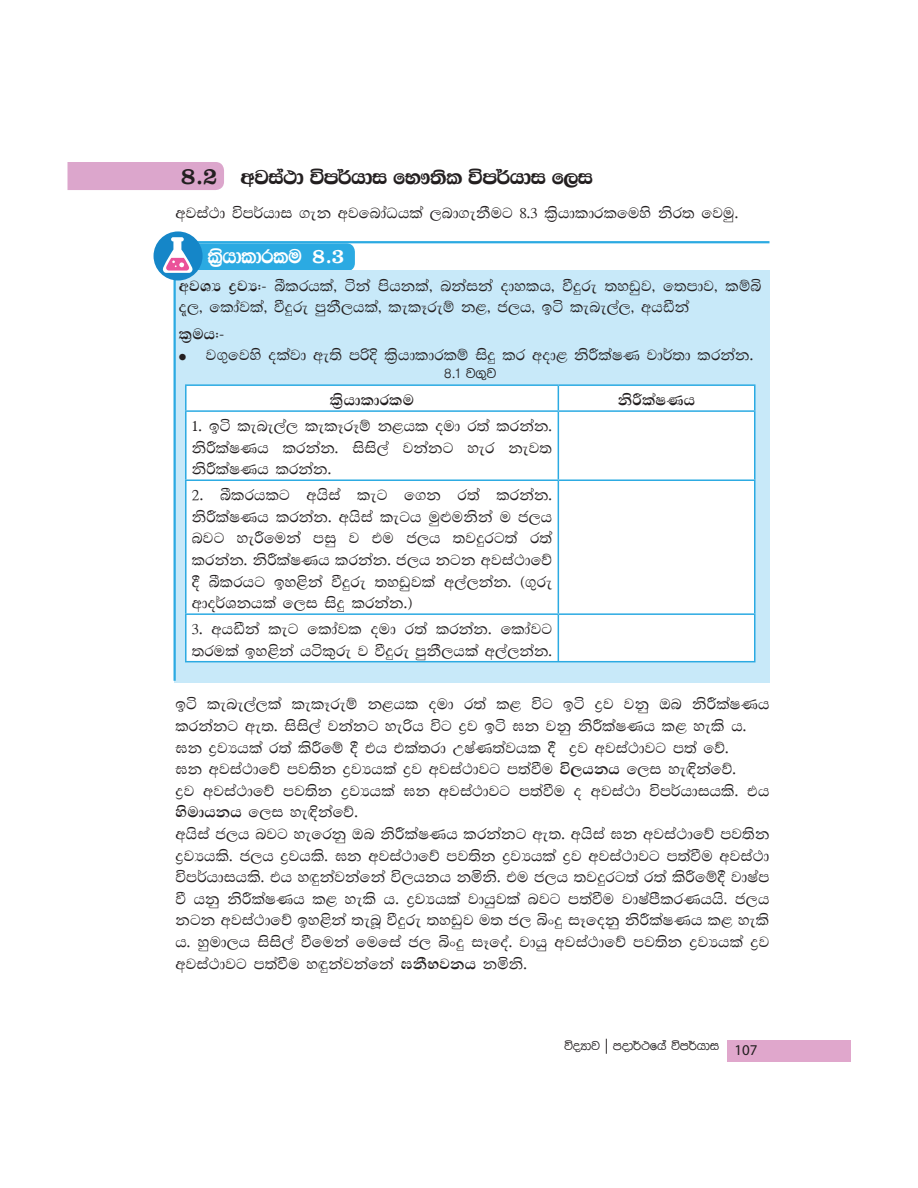
<style>
.page{position:relative;width:918px;height:1188px;background:#fff}
.page>*{position:absolute;margin:0;border:0;box-sizing:border-box;transform-origin:0 0}
.t1{font:21px "FM Samanthax";color:#231f20}
.t2{font:21px "FM Emaneex";color:#fff}
.t3{font:18px/21.6px "FM Abhayax";color:#231f20}
.t4{font:700 18px "FM Ababld";color:#231f20}
.t5{font:15px "FM Malithix";color:#231f20}
.t6{font:13.5px "FM Malithix";color:#231f20}
.s1{font-family:"FM Emaneex";font-size:24px}
.s2{font-family:"FM Ababld";font-weight:700}
.s3{font-family:"Myriad Pro";font-size:15px}
</style>
<div class="page">
<div style="left:727px;top:1040px;width:124px;height:22px;background:#e0a7cc"></div>
<div style="left:68px;top:162px;width:156px;height:28px;background:#dca6cc"></div>
<div style="left:174px;top:270px;width:596px;height:412px;background:#c8e9f9"></div>
<hr style="left:174px;top:276px;width:2px;height:405px;background:#2baae2">
<hr style="left:196px;top:241px;width:574px;height:2px;background:#2baae2">
<div style="left:154px;top:231px;width:49px;height:49px;background:#1586c8;border-radius:50%"></div>
<svg style="left:163px;top:237px;width:192px;height:36px"></svg>
<div style="left:187px;top:386px;width:567px;height:275px;background:#fff"></div>
<hr style="left:185px;top:384px;width:373px;height:2px;background:#2baae2">
<hr style="left:185px;top:386px;width:2px;height:24px;background:#2baae2">
<hr style="left:558px;top:384px;width:198px;height:2px;background:#2baae2">
<svg style="left:558px;top:386px;width:1px;height:24px"></svg>
<hr style="left:754px;top:386px;width:2px;height:24px;background:#2baae2">
<hr style="left:185px;top:410px;width:373px;height:2px;background:#2baae2">
<hr style="left:185px;top:412px;width:2px;height:67px;background:#2baae2">
<hr style="left:558px;top:410px;width:198px;height:2px;background:#2baae2">
<hr style="left:558px;top:412px;width:1px;height:67px;background:#2baae2">
<hr style="left:754px;top:412px;width:2px;height:67px;background:#2baae2">
<hr style="left:185px;top:479px;width:373px;height:2px;background:#2baae2">
<hr style="left:185px;top:481px;width:2px;height:132px;background:#2baae2">
<hr style="left:558px;top:479px;width:198px;height:2px;background:#2baae2">
<hr style="left:558px;top:481px;width:1px;height:132px;background:#2baae2">
<hr style="left:754px;top:481px;width:2px;height:132px;background:#2baae2">
<hr style="left:185px;top:613px;width:373px;height:2px;background:#2baae2">
<hr style="left:185px;top:615px;width:2px;height:46px;background:#2baae2">
<hr style="left:558px;top:613px;width:198px;height:2px;background:#2baae2">
<hr style="left:558px;top:615px;width:1px;height:46px;background:#2baae2">
<hr style="left:754px;top:615px;width:2px;height:46px;background:#2baae2">
<hr style="left:185px;top:661px;width:571px;height:1px;background:#2baae2">
<p class="t1" style="left:181px;top:167px;width:414px"><span class="s1">8'2</span> wjia:d úm¾hdi fN!;sl úm¾hdi f,i</p>
<p class="t3" style="left:176px;top:203px;width:572px">wjia:d úm¾hdi .ek wjfndaOhla ,nd.ekSug 8'3 l%shdldrlfuysksr; fjuq'</p>
<p class="t2" style="left:208px;top:245px;width:138px">L%SHDLDRLU 8'3</p>
<p class="t3" style="left:179px;top:276px;width:584px;line-height:21px"><span class="s2">WJYH ØJH(-</span> îlrhla" áka mshkla" nkaika odylh" ùÿre ;yvqj" f;mdj" lïì ±," fldajla" ùÿre mqkS,hla" lelEreï k&lt;" c,h" bá lene,a," whãka</p>
<p class="t4" style="left:179px;top:325px;width:47px">L%UH(-</p>
<p class="t3" style="left:179px;top:345px;width:576px">² j.=fjysolajd we;smßÈ l%shdldrlï isÿ lr wod&lt; ksÍlaIK jd¾;d lrkak'</p>
<p class="t5" style="left:444px;top:366px;width:54px">8'1 j.=j</p>
<p class="t4" style="left:330px;top:391px;width:86px">L%SHDLDRLU</p>
<p class="t4" style="left:618px;top:391px;width:79px">KSÍLAIKH</p>
<p class="t3" style="left:192px;top:416px;width:362px;text-align:justify">1' bá lene,a, lelErEï k&lt;hl oud r;a lrkak' ksÍlaIKh lrkak' isis,a jkakg yer kej; ksÍlaIKh lrkak'</p>
<p class="t3" style="left:192px;top:485px;width:362px;text-align:justify">2' îlrhlg whsia leg f.k r;a lrkak' ksÍlaIKh lrkak' whsia legh uq¿ukska u c,h njg yeÍfuka miq j tu c,h ;jÿrg;a r;a lrkak' ksÍlaIKh lrkak' c,h kgk wjia:dfõ § îlrhg by&lt;ska ùÿre ;yvqjla w,a,kak' ^.=re wdo¾Ykhla f,i isÿ lrkak'&amp;</p>
<p class="t3" style="left:192px;top:619px;width:362px">3' whãka leg fldajl oud r;a lrkak' fldajg ;rula by&lt;ska hál=re j ùÿre mqkS,hla w,a,kak'</p>
<p class="t3" style="left:175px;top:694px;width:605px">bá lene,a,la lelEreï k&lt;hl oud r;a l&lt; úg bá øj jkqTn ksÍlaIKh lrkakg we;' isis,a jkakg yeßh úg øj bá &gt;k jkqksÍlaIKh l&lt; yelsh'<br>&gt;k øjHhla r;a lsÍfï § th tla;rd WIaK;ajhl § øj wjia:djg m;a fõ'<br>&gt;k wjia:dfõ mj;sk øjHhla øj wjia:djg m;aùu <span class="s2">Ú,HKH</span> f,i ye`Èkafõ'<br>øj wjia:dfõ mj;sk øjHhla &gt;k wjia:djg m;aùu o wjia:d úm¾hdihls' th <span class="s2">YSUDHKH</span> f,i ye`Èkafõ'<br>whsia c,h njg yefrkqTn ksÍlaIKh lrkakg we;' whsia &gt;k wjia:dfõ mj;sk øjHhls' c,h øjhls' &gt;k wjia:dfõ mj;sk øjHhla øj wjia:djg m;aùu wjia:d úm¾hdihls' th y`ÿkajkafka ú,hkh kñks' tu c,h ;jÿrg;a r;a lsÍfï§ jdIam ù hkqksÍlaIKh l&lt; yelsh' øjHhla jdhqjla njg m;aùu jdIamSlrKhhs' c,h kgk wjia:dfõ by&lt;ska ;enQùÿre ;yvqj u; c, ìxÿ iEfokqksÍlaIKh l&lt; yels h' yqud,h isis,a ùfuka fufia c, ìxÿ iEfoa' jdhqwjia:dfõ mj;sk øjHhla øj wjia:djg m;aùu y`ÿkajkafka <span class="s2">&gt;KSNJKH</span> kñks'</p>
<p class="t6" style="left:565px;top:1039px;width:194px">úoHdj <span class="s3">|</span> mod¾:fha úm¾hdi <span class="s3">107</span></p>
</div>
